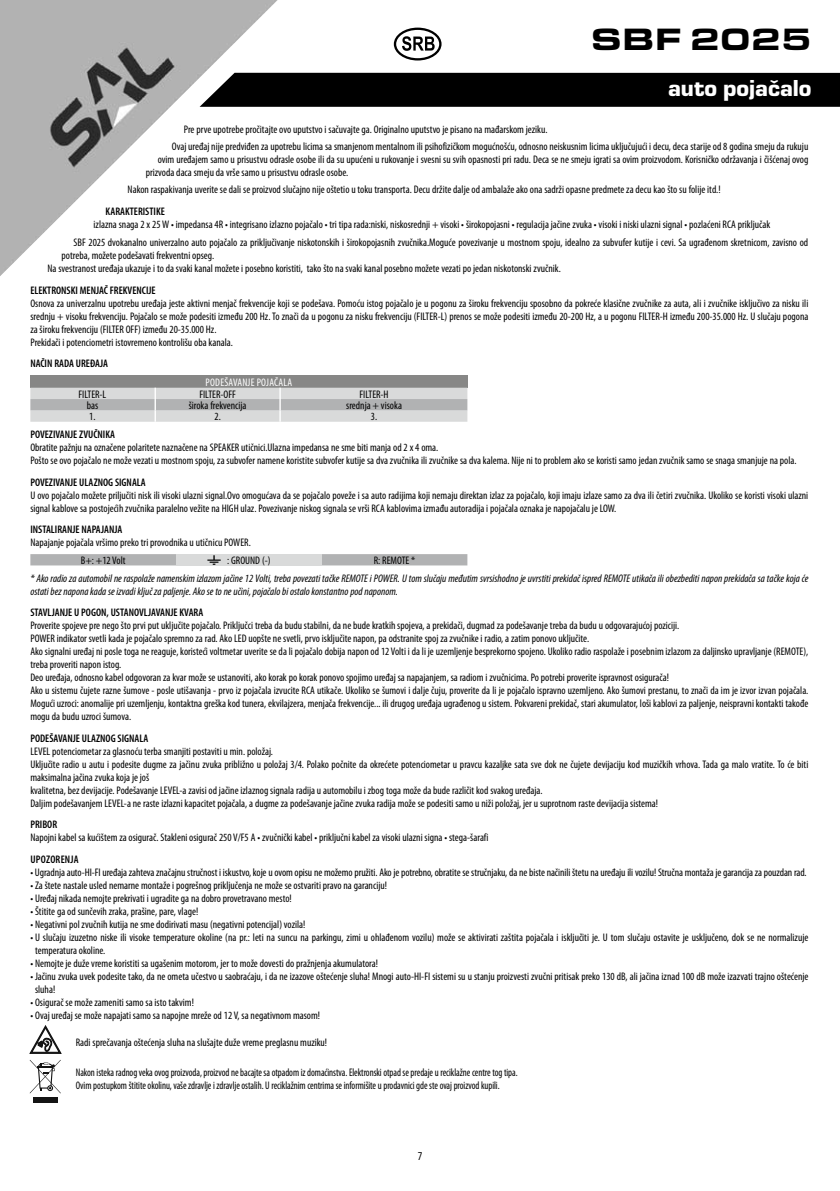
<style>
.page{position:relative;width:840px;height:1191px;background:#fff}
.page>*{position:absolute;margin:0;border:0;box-sizing:border-box;transform-origin:0 0}
.t1{font:32px "Eurostile Ext Blk";color:#000}
.t2{font:24px "Eurostile Blk";color:#fff}
.t3{font:condensed 12px "Myriad Pro";color:#000}
.t4{font:condensed 11px/13px "Myriad Pro";color:#000}
.t5{font:italic condensed 11px/13px "Myriad Pro";color:#000}
.t6{font:condensed 11px/12.8px "Myriad Pro";color:#000;scale:.9 1}
.t7{font:600 condensed 11px "Myriad Pro";color:#000}
.t8{font:condensed 11px "Myriad Pro";color:#fff}
</style>
<div class="page">
<img style="left:0;top:0;width:278px;height:276px">
<div style="left:199px;top:73px;width:640px;height:34px;background:#000"></div>
<div style="left:30px;top:375px;width:437px;height:13px;background:#878786"></div>
<svg style="left:30px;top:388px;width:437px;height:34px;background:#cccdcd"></svg>
<svg style="left:393px;top:28px;width:48px;height:32px"></svg>
<svg style="left:29px;top:1025px;width:32px;height:28px"></svg>
<svg style="left:30px;top:1060px;width:31px;height:33px"></svg>
<div style="left:33px;top:1097px;width:25px;height:5px;background:#141414"></div>
<svg style="left:30px;top:554px;width:437px;height:11px;background:#bdbebf"></svg>
<h1 class="t1" style="left:590px;top:21px;width:222px">SBF 2025</h1>
<h2 class="t2" style="left:667px;top:75px;width:145px">auto pojačalo</h2>
<p class="t4" style="left:172px;top:121px;width:637px;line-height:17px;text-indent:12px">Pre prve upotrebe pročitajte ovo uputstvo i sačuvajte ga. Originalno uputstvo je pisano na mađarskom jeziku.<br>Ovaj uređaj nije predviđen za upotrebu licima sa smanjenom mentalnom ili psihofizičkom mogućnošću, odnosno neiskusnim licima uključujući i decu, deca starije od 8 godina smeju da rukuju</p>
<p class="t4" style="left:146px;top:153px;width:664px;text-indent:12px">ovim uređajem samo u prisustvu odrasle osobe ili da su upućeni u rukovanje i svesni su svih opasnosti pri radu. Deca se ne smeju igrati sa ovim proizvodom. Korisničko održavanja i čišćenaj ovog prizvoda daca smeju da vrše samo u prisustvu odrasle osobe.</p>
<p class="t4" style="left:128px;top:183px;width:594px">Nakon raspakivanja uverite se dali se proizvod slučajno nije oštetio u toku transporta. Decu držite dalje od ambalaže ako ona sadrži opasne predmete za decu kao što su folije itd.!</p>
<p class="t7" style="left:106px;top:205px;width:61px">KARAKTERISTIKE</p>
<p class="t4" style="left:74px;top:215px;width:735px;line-height:18.6px;text-indent:20px">izlazna snaga 2 x 25 W • impedansa 4R • integrisano izlazno pojačalo • tri tipa rada:niski, niskosrednji + visoki • širokopojasni • regulacija jačine zvuka • visoki i niski ulazni signal • pozlaćeni RCA priključak<br>SBF 2025 dvokanalno univerzalno auto pojačalo za priključivanje niskotonskih i širokopojasnih zvučnika.Moguće povezivanje u mostnom spoju, idealno za subvufer kutije i cevi. Sa ugrađenom skretnicom, zavisno od</p>
<p class="t4" style="left:48px;top:249px;width:514px;text-indent:14px">potreba, možete podešavati frekventni opseg.<br>Na svestranost uređaja ukazuje i to da svaki kanal možete i posebno koristiti, tako što na svaki kanal posebno možete vezati po jedan niskotonski zvučnik.</p>
<p class="t7" style="left:30px;top:284px;width:127px">ELEKTRONSKI MENJAČ FREKVENCIJE</p>
<p class="t4" style="left:30px;top:297px;width:779px">Osnova za univerzalnu upotrebu uređaja jeste aktivni menjač frekvencije koji se podešava. Pomoću istog pojačalo je u pogonu za široku frekvenciju sposobno da pokreće klasične zvučnike za auta, ali i zvučnike isključivo za nisku ili srednju + visoku frekvenciju. Pojačalo se može podesiti između 200 Hz. To znači da u pogonu za nisku frekvenciju (FILTER-L) prenos se može podesiti između 20-200 Hz, a u pogonu FILTER-H između 200-35.000 Hz. U slučaju pogona za široku frekvenciju (FILTER OFF) između 20-35.000 Hz.<br>Prekidači i potenciometri istovremeno kontrolišu oba kanala.</p>
<p class="t7" style="left:30px;top:357px;width:79px">NAČIN RADA UREĐAJA</p>
<p class="t8" style="left:205px;top:376px;width:29px">Podešavanje</p>
<p class="t8" style="left:256px;top:376px;width:28px">pojačala</p>
<p class="t4" style="left:78px;top:387px;width:28px">FILTER-L</p>
<p class="t4" style="left:199px;top:387px;width:38px">FILTER-OFF</p>
<p class="t4" style="left:359px;top:387px;width:29px">FILTER-H</p>
<p class="t4" style="left:87px;top:399px;width:13px">bas</p>
<p class="t4" style="left:189px;top:399px;width:59px">široka frekvencija</p>
<p class="t4" style="left:346px;top:399px;width:57px">srednja + visoka</p>
<p class="t4" style="left:89px;top:410px;width:8px">1.</p>
<p class="t4" style="left:214px;top:410px;width:8px">2.</p>
<p class="t4" style="left:371px;top:410px;width:8px">3.</p>
<p class="t7" style="left:30px;top:428px;width:86px">POVEZIVANJE ZVUČNIKA</p>
<p class="t4" style="left:30px;top:441px;width:767px">Obratite pažnju na označene polaritete naznačene na SPEAKER utičnici.Ulazna impedansa ne sme biti manja od 2 x 4 oma.<br>Pošto se ovo pojačalo ne može vezati u mostnom spoju, za subvofer namene koristite subvofer kutije sa dva zvučnika ili zvučnike sa dva kalema. Nije ni to problem ako se koristi samo jedan zvučnik samo se snaga smanjuje na pola.</p>
<p class="t7" style="left:30px;top:476px;width:117px">POVEZIVANJE ULAZNOG SIGNALA</p>
<p class="t4" style="left:30px;top:489px;width:779px">U ovo pojačalo možete priljučiti nisk ili visoki ulazni signal.Ovo omogućava da se pojačalo poveže i sa auto radijima koji nemaju direktan izlaz za pojačalo, koji imaju izlaze samo za dva ili četiri zvučnika. Ukoliko se koristi visoki ulazni signal kablove sa postojećih zvučnika paralelno vežite na HIGH ulaz. Povezivanje niskog signala se vrši RCA kablovima izmađu autoradija i pojačala oznaka je napojačalu je LOW.</p>
<p class="t7" style="left:30px;top:523px;width:93px">INSTALIRANJE NAPAJANJA</p>
<p class="t4" style="left:81px;top:534px;width:171px;line-height:17.8px;text-indent:-50px">Napajanje pojačala vršimo preko tri provodnika u utičnicu POWER.<br>B+: +12 Volt</p>
<p class="t4" style="left:227px;top:554px;width:45px">: GROUND (-)</p>
<p class="t4" style="left:373px;top:554px;width:43px">R: REMOTE *</p>
<p class="t5" style="left:30px;top:572px;width:779px">* Ako radio za automobil ne raspolaže namenskim izlazom jačine 12 Volti, treba povezati tačke REMOTE i POWER. U tom slučaju međutim svrsishodno je uvrstiti prekidač ispred REMOTE utikača ili obezbediti napon prekidača sa tačke koja će ostati bez napona kada se izvadi ključ za paljenje. Ako se to ne učini, pojačalo bi ostalo konstantno pod naponom.</p>
<p class="t7" style="left:30px;top:606px;width:174px">STAVLJANJE U POGON, USTANOVLJAVANJE KVARA</p>
<p class="t4" style="left:30px;top:619px;width:779px">Proverite spojeve pre nego što prvi put uključite pojačalo. Priključci treba da budu stabilni, da ne bude kratkih spojeva, a prekidači, dugmad za podešavanje treba da budu u odgovarajućoj poziciji.<br>POWER indikator svetli kada je pojačalo spremno za rad. Ako LED uopšte ne svetli, prvo isključite napon, pa odstranite spoj za zvučnike i radio, a zatim ponovo uključite.<br>Ako signalni uređaj ni posle toga ne reaguje, koristeći voltmetar uverite se da li pojačalo dobija napon od 12 Volti i da li je uzemljenje besprekorno spojeno. Ukoliko radio raspolaže i posebnim izlazom za daljinsko upravljanje (REMOTE), treba proveriti napon istog.<br>Deo uređaja, odnosno kabel odgovoran za kvar može se ustanoviti, ako korak po korak ponovo spojimo uređaj sa napajanjem, sa radiom i zvučnicima. Po potrebi proverite ispravnost osigurača!<br>Ako u sistemu čujete razne šumove - posle utišavanja - prvo iz pojačala izvucite RCA utikače. Ukoliko se šumovi i dalje čuju, proverite da li je pojačalo ispravno uzemljeno. Ako šumovi prestanu, to znači da im je izvor izvan pojačala.<br>Mogući uzroci: anomalije pri uzemljenju, kontaktna greška kod tunera, ekvilajzera, menjača frekvencije... ili drugog uređaja ugrađenog u sistem. Pokvareni prekidač, stari akumulator, loši kablovi za paljenje, neispravni kontakti takođe mogu da budu uzroci šumova.</p>
<p class="t7" style="left:30px;top:732px;width:119px">PODEŠAVANJE ULAZNOG SIGNALA</p>
<p class="t4" style="left:30px;top:745px;width:779px">LEVEL potenciometar za glasnoću terba smanjiti postaviti u min. položaj.<br>Uključite radio u autu i podesite dugme za jačinu zvuka približno u položaj 3/4. Polako počnite da okrećete potenciometar u pravcu kazaljke sata sve dok ne čujete devijaciju kod muzičkih vrhova. Tada ga malo vratite. To će biti maksimalna jačina zvuka koja je još<br>kvalitetna, bez devijacije. Podešavanje LEVEL-a zavisi od jačine izlaznog signala radija u automobilu i zbog toga može da bude različit kod svakog uređaja.<br>Daljim podešavanjem LEVEL-a ne raste izlazni kapacitet pojačala, a dugme za podešavanje jačine zvuka radija može se podesiti samo u niži položaj, jer u suprotnom raste devijacija sistema!</p>
<p class="t7" style="left:30px;top:818px;width:28px">PRIBOR</p>
<p class="t4" style="left:30px;top:831px;width:459px">Napojni kabel sa kućištem za osigurač. Stakleni osigurač 250 V/F5 A • zvučnički kabel • priključni kabel za visoki ulazni signa • stega-šarafi</p>
<p class="t7" style="left:30px;top:853px;width:12px">UPOZORENJA</p>
<p class="t4" style="left:30px;top:866px;width:777px">• Ugradnja auto-HI-FI uređaja zahteva značajnu stručnost i iskustvo, koje u ovom opisu ne možemo pružiti. Ako je potrebno, obratite se stručnjaku, da ne biste načinili štetu na uređaju ili vozilu! Stručna montaža je garancija za pouzdan rad.</p>
<p class="t4" style="left:30px;top:879px;width:358px">• Za štete nastale usled nemarne montaže i pogrešnog priključenja ne može se ostvariti pravo na garanciju!</p>
<p class="t4" style="left:30px;top:892px;width:263px">• Uređaj nikada nemojte prekrivati i ugradite ga na dobro provetravano mesto!</p>
<p class="t4" style="left:30px;top:905px;width:169px">• Štitite ga od sunčevih zraka, prašine, pare, vlage!</p>
<p class="t4" style="left:30px;top:918px;width:276px">• Negativni pol zvučnih kutija ne sme dodirivati masu (negativni potencijal) vozila!</p>
<p class="t4" style="left:35px;top:931px;width:774px;text-indent:-5px">• U slučaju izuzetno niske ili visoke temperature okoline (na pr.: leti na suncu na parkingu, zimi u ohlađenom vozilu) može se aktivirati zaštita pojačala i isključiti je. U tom slučaju ostavite je usključeno, dok se ne normalizuje temperatura okoline.</p>
<p class="t4" style="left:30px;top:957px;width:349px">• Nemojte je duže vreme koristiti sa ugašenim motorom, jer to može dovesti do pražnjenja akumulatora!</p>
<p class="t4" style="left:35px;top:970px;width:774px;text-indent:-5px">• Jačinu zvuka uvek podesite tako, da ne ometa učestvo u saobraćaju, i da ne izazove oštećenje sluha! Mnogi auto-HI-FI sistemi su u stanju proizvesti zvučni pritisak preko 130 dB, ali jačina iznad 100 dB može izazvati trajno oštećenje sluha!</p>
<p class="t4" style="left:30px;top:996px;width:165px">• Osigurač se može zameniti samo sa isto takvim!</p>
<p class="t4" style="left:30px;top:1009px;width:291px">• Ovaj uređaj se može napajati samo sa napojne mreže od 12 V, sa negativnom masom!</p>
<p class="t4" style="left:76px;top:1036px;width:253px">Radi sprečavanja oštećenja sluha na slušajte duže vreme preglasnu muziku!</p>
<p class="t6" style="left:76px;top:1066px;width:492px">Nakon isteka radnog veka ovog proizvoda, proizvod ne bacajte sa otpadom iz domaćinstva. Elektronski otpad se predaje u reciklažne centre tog tipa.<br>Ovim postupkom štitite okolinu, vaše zdravlje i zdravlje ostalih. U reciklažnim centrima se informišite u prodavnici gde ste ovaj proizvod kupili.</p>
<p class="t3" style="left:417px;top:1149px;width:6px">7</p>
</div>
